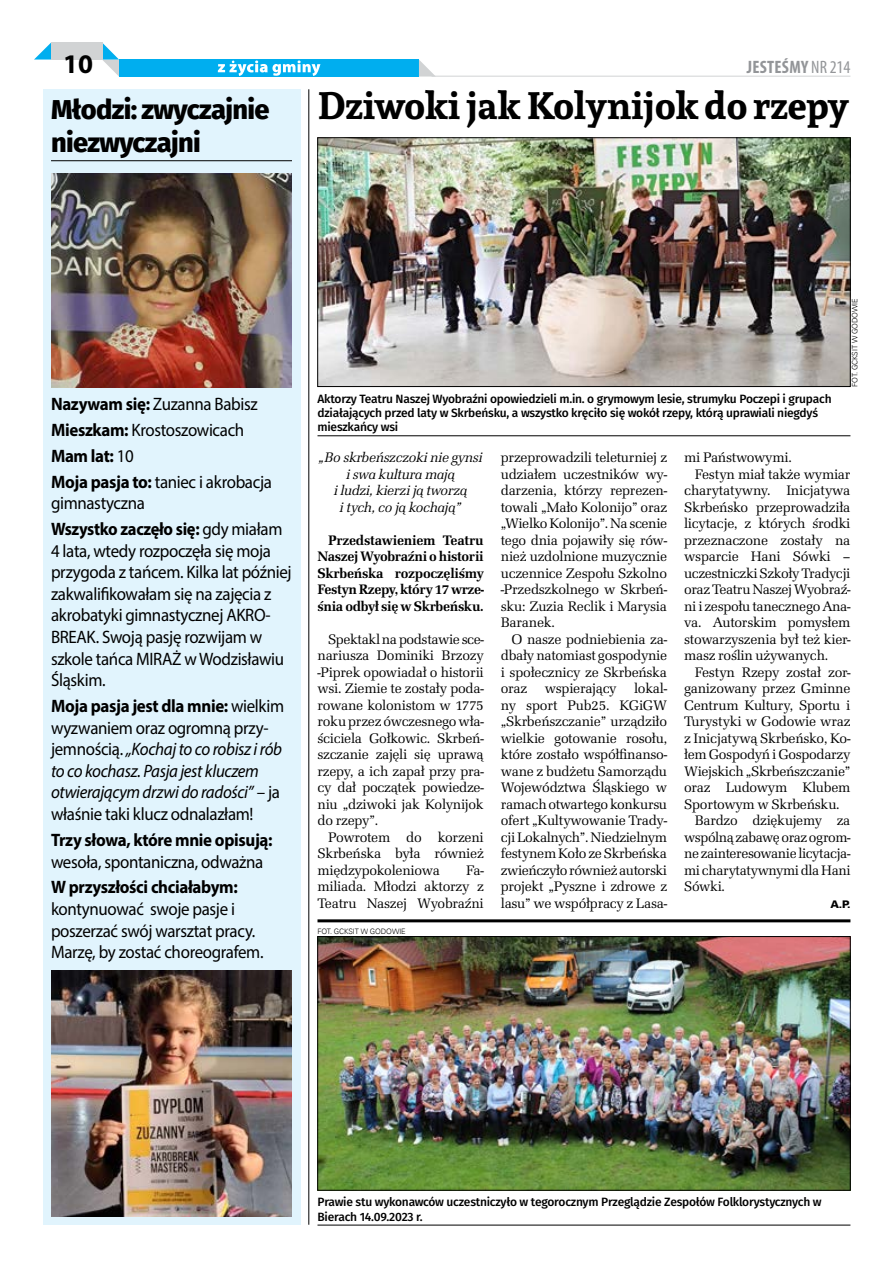
<style>
.page{position:relative;width:893px;height:1263px;background:#fff}
.page>*{position:absolute;margin:0;border:0;box-sizing:border-box;transform-origin:0 0}
.t1{font:700 37.95px "Andada";letter-spacing:-.005em;color:#000}
.t2{font:800 27.15px/32.7px "Fira Sans";letter-spacing:-.03em;color:#000}
.t3{font:700 27px "Myriad Pro";color:#000}
.t4{font:18px/21.6px "Myriad Pro";letter-spacing:-.02em;color:#000;scale:.94 1}
.t5{font:italic 18px/21.6px "Myriad Pro";letter-spacing:-.02em;color:#000;scale:.94 1}
.t6{font:700 18px "Myriad Pro";letter-spacing:-.02em;color:#000;scale:.94 1}
.t7{font:700 condensed 18px "Myriad Pro";letter-spacing:.015em;color:#939598}
.t8{font:14.25px/16.5px "URW Latino TOT";letter-spacing:-.02em;color:#000;text-align:justify}
.t9{font:700 14.25px/16.5px "URW Latino TOT";letter-spacing:-.025em;color:#000;text-align:justify}
.t10{font:italic 14.25px/16.5px "URW Latino TOT";letter-spacing:-.02em;color:#000;text-align:center}
.t11{font:500 12px/14.4px "Fira Sans";letter-spacing:-.02em;color:#000}
.t12{font:10.5px "Zurich Blk EU Normal";color:#000}
.t13{font:7.5px "Zurich Lt EU";letter-spacing:-.005em;color:#000}
.s1{font-weight:400}
.s2{font-weight:700}
.s3{font-weight:700;font-style:normal}
.s4{font-style:normal}
</style>
<div class="page">
<div style="left:119px;top:60px;width:300px;height:17px;background:#00aeef"></div>
<svg style="left:218px;top:61px;width:102px;height:15px"></svg>
<svg style="left:102px;top:43px;width:17px;height:33px"></svg>
<svg style="left:419px;top:60px;width:17px;height:17px"></svg>
<svg style="left:34px;top:43px;width:17px;height:17px"></svg>
<div style="left:51px;top:43px;width:51px;height:17px;background:#d1d3d4"></div>
<hr style="left:432px;top:76px;width:418px;height:1px;background:#d1d3d4">
<img style="left:319px;top:938px;width:529px;height:250px">
<div style="left:317px;top:936px;width:533px;height:254px;border:1px solid #000"></div>
<hr style="left:317px;top:919px;width:533px;height:3px;background:#000">
<div style="left:43px;top:89px;width:257px;height:1136px;background:#e1f4fd"></div>
<hr style="left:51px;top:160px;width:241px;height:1px;background:#000">
<img style="left:51px;top:173px;width:241px;height:215px">
<img style="left:51px;top:971px;width:241px;height:245px">
<hr style="left:309px;top:89px;width:1px;height:1136px;background:#000">
<hr style="left:317px;top:435px;width:533px;height:1px;background:#000">
<img style="left:319px;top:140px;width:529px;height:245px">
<div style="left:317px;top:138px;width:533px;height:249px;border:1px solid #000"></div>
<hr style="left:317px;top:1225px;width:533px;height:1px;background:#000">
<h3 class="t3" style="left:63px;top:46px;width:31px">10</h3>
<p class="t7" style="left:747px;top:55px;width:105px">JESTEŚMY <span class="s1">NR 214</span></p>
<h2 class="t2" style="left:51px;top:95px;width:220px">Młodzi: zwyczajnie niezwyczajni</h2>
<h1 class="t1" style="left:317px;top:79px;width:533px">Dziwoki jak Kolynijok do rzepy</h1>
<p class="t4" style="left:51px;top:391px;width:237px;line-height:25.8px"><span class="s2">Nazywam się:</span> Zuzanna Babisz<br><span class="s2">Mieszkam:</span> Krostoszowicach<br><span class="s2">Mam lat:</span> 10<br><span class="s2">Moja pasja to:</span> taniec i akrobacja</p>
<p class="t4" style="left:51px;top:490px;width:248px;line-height:25.8px">gimnastyczna<br><span class="s2">Wszystko zaczęło się:</span> gdy miałam</p>
<p class="t4" style="left:51px;top:539px;width:257px">4 lata, wtedy rozpoczęła się moja przygoda z tańcem. Kilka lat później zakwalifikowałam się na zajęcia z akrobatyki gimnastycznej AKRO-<br>BREAK. Swoją pasję rozwijam w szkole tańca MIRAŻ w Wodzisławiu<br>Śląskim.</p>
<p class="t5" style="left:51px;top:695px;width:250px"><span class="s3">Moja pasja jest dla mnie:</span> <span class="s4">wielkim wyzwaniem oraz ogromną przy&shy;jemnością.</span> „Kochaj to co robisz i rób to co kochasz. Pasja jest kluczem otwierającym drzwi do radości” <span class="s4">– ja właśnie taki klucz odnalazłam!</span></p>
<p class="t6" style="left:51px;top:828px;width:237px">Trzy słowa, które mnie opisują:</p>
<p class="t4" style="left:51px;top:850px;width:227px">wesoła, spontaniczna, odważna</p>
<p class="t6" style="left:51px;top:875px;width:200px">W przyszłości chciałabym:</p>
<p class="t4" style="left:51px;top:898px;width:228px">kontynuować swoje pasje i poszerzać swój warsztat pracy.<br>Marzę, by zostać choreografem.</p>
<p class="t13" style="left:850px;top:387px;width:90px;rotate:-90deg">FOT. GCKSIT W GODOWIE</p>
<p class="t11" style="left:317px;top:392px;width:516px">Aktorzy Teatru Naszej Wyobraźni opowiedzieli m.in. o grymowym lesie, strumyku Poczepi i grupach działających przed laty w Skrbeńsku, a wszystko kręciło się wokół rzepy, którą uprawiali niegdyś mieszkańcy wsi</p>
<p class="t10" style="left:319px;top:449px;width:166px">„Bo skrbeńszczoki nie gynsi i swa kultura mają<br>i ludzi, kierzi ją tworzą<br>i tych, co ją kochają”</p>
<p class="t9" style="left:317px;top:532px;width:168px;text-indent:11px">Przedstawieniem Teatru Naszej Wyobraźni o historii Skrbeńska rozpoczęliśmy Festyn Rzepy, który 17 wrze&shy;śnia odbył się w Skrbeńsku.</p>
<p class="t8" style="left:317px;top:631px;width:168px;text-indent:11px">Spektakl na podstawie sce&shy;nariusza Dominiki Brzozy -Piprek opowiadał o historii wsi. Ziemie te zostały poda&shy;rowane kolonistom w 1775 roku przez ówczesnego wła&shy;ściciela Gołkowic. Skrbeń&shy;szczanie zajęli się uprawą rzepy, a ich zapał przy pra&shy;cy dał początek powiedze&shy;niu „dziwoki jak Kolynijok do rzepy”.</p>
<p class="t8" style="left:317px;top:829px;width:168px;text-indent:11px">Powrotem do korzeni Skrbeńska była również międzypokoleniowa</p>
<p class="t8" style="left:501px;top:449px;width:168px">przeprowadzili teleturniej z udziałem uczestników wy&shy;darzenia, którzy reprezen&shy;towali „Mało Kolonijo” oraz „Wielko Kolonijo”. Na scenie tego dnia pojawiły się rów&shy;nież uzdolnione muzycznie uczennice Zespołu Szkolno -Przedszkolnego w Skrbeń&shy;sku: Zuzia Reclik i Marysia Baranek.</p>
<p class="t8" style="left:501px;top:631px;width:168px;text-indent:11px">O nasze podniebienia za&shy;dbały natomiast gospodynie i społecznicy ze Skrbeńska oraz wspierający lokal&shy;ny sport Pub25. KGiGW „Skrbeńszczanie” urządziło wielkie gotowanie rosołu, które zostało współfinanso&shy;wane z budżetu Samorządu Województwa Śląskiego w ramach otwartego konkursu ofert „Kultywowanie Trady&shy;cji Lokalnych”. Niedzielnym festynem Koło ze Skrbeńska zwieńczyło również autorski projekt „Pyszne i zdrowe z lasu” we współpracy z Lasa-</p>
<p class="t8" style="left:684px;top:449px;width:109px">mi Państwowymi.</p>
<p class="t8" style="left:695px;top:466px;width:157px">Festyn miał także wymiar</p>
<p class="t8" style="left:684px;top:482px;width:168px">charytatywny. Inicjatywa</p>
<p class="t8" style="left:684px;top:499px;width:168px">Skrbeńsko przeprowadziła</p>
<p class="t8" style="left:684px;top:515px;width:168px">licytacje, z których środki</p>
<p class="t8" style="left:684px;top:532px;width:168px">przeznaczone zostały na</p>
<p class="t8" style="left:684px;top:548px;width:168px">wsparcie Hani Sówki –</p>
<p class="t8" style="left:684px;top:565px;width:168px">uczestniczki Szkoły Tradycji</p>
<p class="t8" style="left:684px;top:581px;width:168px">oraz Teatru Naszej Wyobraź-</p>
<p class="t8" style="left:684px;top:598px;width:168px">ni i zespołu tanecznego Ana-</p>
<p class="t8" style="left:684px;top:614px;width:168px">va. Autorskim pomysłem</p>
<p class="t8" style="left:684px;top:631px;width:168px">stowarzyszenia był też kier-</p>
<p class="t8" style="left:684px;top:647px;width:146px">masz roślin używanych.</p>
<p class="t8" style="left:695px;top:664px;width:157px">Festyn Rzepy został zor-</p>
<p class="t8" style="left:684px;top:680px;width:168px">ganizowany przez Gminne</p>
<p class="t8" style="left:684px;top:697px;width:168px">Centrum Kultury, Sportu i</p>
<p class="t8" style="left:684px;top:713px;width:168px">Turystyki w Godowie wraz</p>
<p class="t8" style="left:684px;top:730px;width:168px">z Inicjatywą Skrbeńsko, Ko-</p>
<p class="t8" style="left:684px;top:746px;width:168px">łem Gospodyń i Gospodarzy</p>
<p class="t8" style="left:684px;top:763px;width:168px">Wiejskich „Skrbeńszczanie”</p>
<p class="t8" style="left:684px;top:779px;width:168px">oraz Ludowym Klubem</p>
<p class="t8" style="left:684px;top:796px;width:157px">Sportowym w Skrbeńsku.</p>
<p class="t8" style="left:695px;top:812px;width:157px">Bardzo dziękujemy za</p>
<p class="t8" style="left:684px;top:829px;width:168px">wspólną zabawę oraz ogrom-</p>
<p class="t8" style="left:684px;top:845px;width:168px">ne zainteresowanie licytacja-</p>
<p class="t8" style="left:684px;top:862px;width:168px">mi charytatywnymi dla Hani</p>
<p class="t8" style="left:684px;top:878px;width:42px">Sówki.</p>
<p class="t12" style="left:830px;top:897px;width:21px">A.P.</p>
<p class="t8" style="left:317px;top:862px;width:168px;text-indent:149px">Fa&shy;miliada. Młodzi aktorzy z Teatru Naszej Wyobraźni</p>
<p class="t13" style="left:317px;top:927px;width:90px">FOT. GCKSIT W GODOWIE</p>
<p class="t11" style="left:317px;top:1196px;width:506px">Prawie stu wykonawców uczestniczyło w tegorocznym Przeglądzie Zespołów Folklorystycznych w<br>Bierach 14.09.2023 r.</p>
</div>
